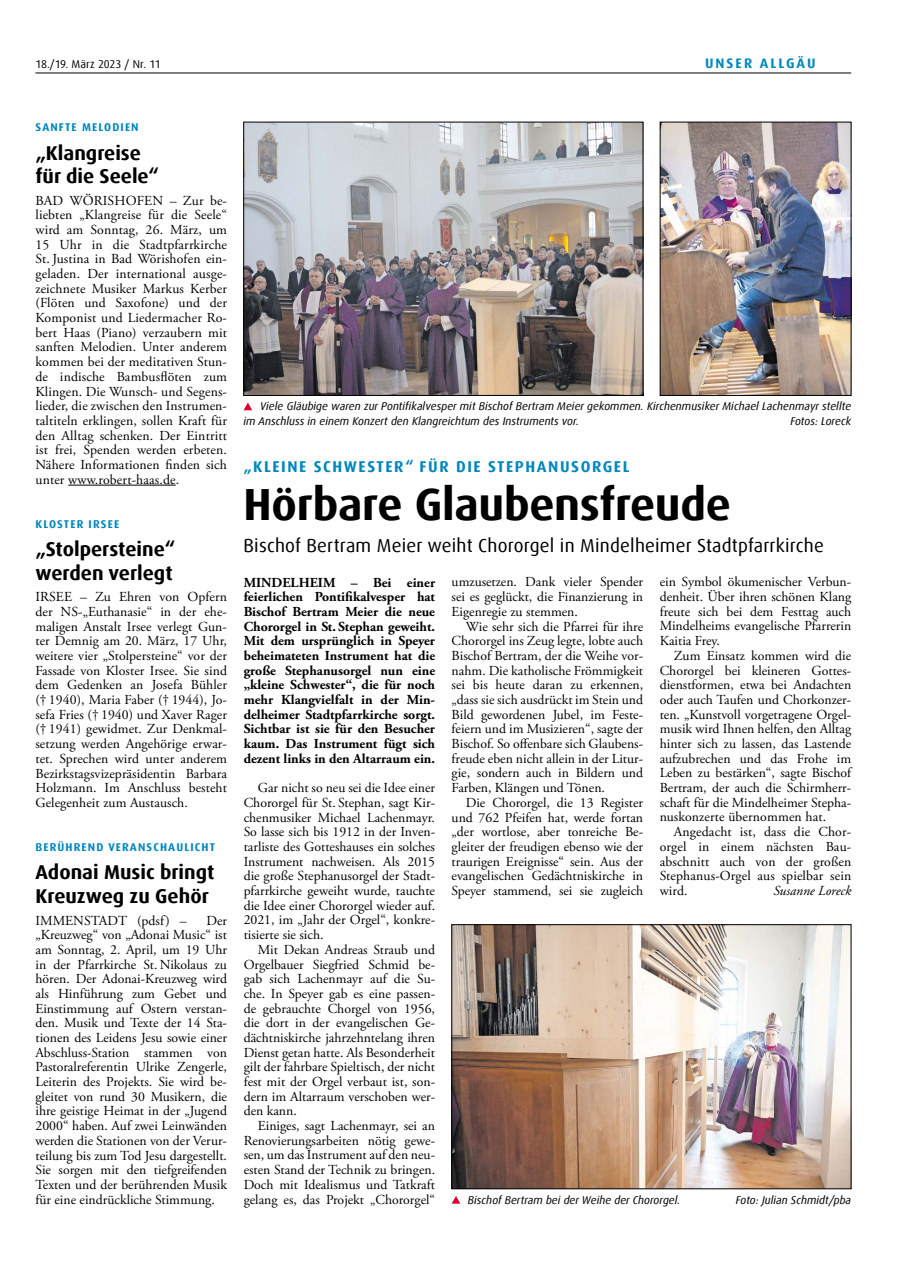
<style>
.page{position:relative;width:908px;height:1276px;background:#fff}
.page>*{position:absolute;margin:0;border:0;box-sizing:border-box;transform-origin:0 0}
.t1{font:700 45px "Dax Offc Pro";letter-spacing:-.01em;color:#000}
.t2{font:700 20px/23.8px "Dax Offc Pro";color:#000}
.t3{font:18.75px "Dax Offc Pro";letter-spacing:.01em;color:#000}
.t4{font:700 15.62px "Dax Offc Pro";letter-spacing:.1em;color:#0087be}
.t5{font:13.75px/14.6px "Adobe Garamond Pro";color:#000;text-align:justify}
.t6{font:700 13.75px/14.6px "Adobe Garamond Pro";color:#000;text-align:justify}
.t7{font:italic 13.75px "Adobe Garamond Pro";color:#000}
.t8{font:700 13.75px "Dax Offc Pro";letter-spacing:.15em;color:#0087be}
.t9{font:italic 11.25px/14.8px "Dax Offc Pro";color:#000}
.t10{font:700 11.25px "Dax Offc Pro";letter-spacing:.1em;color:#0087be}
.t11{font:11.25px "Dax Offc Pro";color:#000}
</style>
<div class="page">
<hr style="left:35px;top:73px;width:815px;height:1px;background:#000">
<hr style="left:68px;top:485px;width:108px;height:1px;background:#000">
<img style="left:661px;top:124px;width:187px;height:269px">
<svg style="left:452px;top:1196px;width:8px;height:7px"></svg>
<img style="left:245px;top:124px;width:396px;height:269px">
<div style="left:243px;top:122px;width:400px;height:273px;border:1px solid #000"></div>
<svg style="left:243px;top:402px;width:9px;height:8px"></svg>
<img style="left:453px;top:926px;width:395px;height:261px">
<div style="left:451px;top:924px;width:399px;height:265px;border:1px solid #000"></div>
<p class="t11" style="left:35px;top:56px;width:127px">18./19. März 2023 / Nr. 11</p>
<p class="t8" style="left:704px;top:54px;width:112px">UNSER ALLGÄU</p>
<p class="t10" style="left:35px;top:120px;width:105px">SANFTE MELODIEN</p>
<h2 class="t2" style="left:35px;top:141px;width:125px">„Klangreise für die Seele“</h2>
<p class="t5" style="left:35px;top:193px;width:193px">BAD WÖRISHOFEN – Zur be&shy;liebten „Klangreise für die Seele“ wird am Sonntag, 26. März, um 15 Uhr in die Stadtpfarrkirche St. Justina in Bad Wörishofen ein&shy;geladen. Der international ausge&shy;zeichnete Musiker Markus Kerber (Flöten und Saxofone) und der Komponist und Liedermacher Ro&shy;bert Haas (Piano) verzaubern mit sanften Melodien. Unter anderem kommen bei der meditativen Stun&shy;de indische Bambusflöten zum Klingen. Die Wunsch- und Segens&shy;lieder, die zwischen den Instrumen&shy;taltiteln erklingen, sollen Kraft für den Alltag schenken. Der Eintritt ist frei, Spenden werden erbeten.<br>Nähere Informationen finden sich unter www.robert-haas.de.</p>
<p class="t10" style="left:35px;top:516px;width:85px">KLOSTER IRSEE</p>
<h2 class="t2" style="left:35px;top:537px;width:141px">„Stolpersteine“ werden verlegt</h2>
<p class="t5" style="left:35px;top:590px;width:193px">IRSEE – Zu Ehren von Opfern der NS-„Euthanasie“ in der ehe&shy;maligen Anstalt Irsee verlegt Gun&shy;ter Demnig am 20. März, 17 Uhr, weitere vier „Stolpersteine“ vor der Fassade von Kloster Irsee. Sie sind dem Gedenken an Josefa Bühler († 1940), Maria Faber († 1944), Jo&shy;sefa Fries († 1940) und Xaver Rager († 1941) gewidmet. Zur Denkmal&shy;setzung werden Angehörige erwar&shy;tet. Sprechen wird unter anderem Bezirkstagsvizepräsidentin Barbara Holzmann. Im Anschluss besteht Gelegenheit zum Austausch.</p>
<p class="t10" style="left:35px;top:840px;width:181px">BERÜHREND VERANSCHAULICHT</p>
<h2 class="t2" style="left:35px;top:860px;width:180px">Adonai Music bringt<br>Kreuzweg zu Gehör</h2>
<p class="t5" style="left:35px;top:913px;width:153px">IMMENSTADT (pdsf) –</p>
<p class="t5" style="left:35px;top:913px;width:193px;text-indent:171px">Der „Kreuzweg“ von „Adonai Music“ ist am Sonntag, 2. April, um 19 Uhr in der Pfarrkirche St. Nikolaus zu hören. Der Adonai-Kreuzweg wird als Hinführung zum Gebet und Einstimmung auf Ostern verstan&shy;den. Musik und Texte der 14 Sta&shy;tionen des Leidens Jesu sowie einer Abschluss-Station stammen von Pastoralreferentin Ulrike Zengerle, Leiterin des Projekts. Sie wird be&shy;gleitet von rund 30 Musikern, die ihre geistige Heimat in der „Jugend 2000“ haben. Auf zwei Leinwänden werden die Stationen von der Verur&shy;teilung bis zum Tod Jesu dargestellt.<br>Sie sorgen mit den tiefgreifenden Texten und der berührenden Musik für eine eindrückliche Stimmung.</p>
<p class="t9" style="left:243px;top:399px;width:609px;text-indent:17px">Viele Gläubige waren zur Pontifikalvesper mit Bischof Bertram Meier gekommen. Kirchenmusiker Michael Lachenmayr stellte im Anschluss in einem Konzert den Klangreichtum des Instruments vor.</p>
<p class="t9" style="left:790px;top:414px;width:62px">Fotos: Loreck</p>
<p class="t4" style="left:243px;top:456px;width:387px">„KLEINE SCHWESTER“ FÜR DIE STEPHANUSORGEL</p>
<h1 class="t1" style="left:243px;top:475px;width:488px">Hörbare Glaubensfreude</h1>
<h3 class="t3" style="left:243px;top:533px;width:581px">Bischof Bertram Meier weiht Chororgel in Mindelheimer Stadtpfarrkirche</h3>
<p class="t6" style="left:243px;top:575px;width:193px">MINDELHEIM – Bei einer feierlichen Pontifikalvesper hat Bischof Bertram Meier die neue Chororgel in St. Stephan geweiht.<br>Mit dem ursprünglich in Speyer beheimateten Instrument hat die große Stephanusorgel nun eine „kleine Schwester“, die für noch mehr Klangvielfalt in der Min&shy;delheimer Stadtpfarrkirche sorgt.<br>Sichtbar ist sie für den Besucher kaum. Das Instrument fügt sich dezent links in den Altarraum ein.</p>
<p class="t5" style="left:243px;top:781px;width:193px;text-indent:14px">Gar nicht so neu sei die Idee einer Chororgel für St. Stephan, sagt Kir&shy;chenmusiker Michael Lachenmayr.<br>So lasse sich bis 1912 in der Inven&shy;tarliste des Gotteshauses ein solches Instrument nachweisen. Als 2015 die große Stephanusorgel der Stadt&shy;pfarrkirche geweiht wurde, tauchte die Idee einer Chororgel wieder auf.<br>2021, im „Jahr der Orgel“, konkre&shy;tisierte sie sich.</p>
<p class="t5" style="left:243px;top:942px;width:193px;text-indent:14px">Mit Dekan Andreas Straub und Orgelbauer Siegfried Schmid be&shy;gab sich Lachenmayr auf die Su&shy;che. In Speyer gab es eine passen&shy;de gebrauchte Chorgel von 1956, die dort in der evangelischen Ge&shy;dächtniskirche jahrzehntelang ihren Dienst getan hatte. Als Besonderheit gilt der fahrbare Spieltisch, der nicht fest mit der Orgel verbaut ist, son&shy;dern im Altarraum verschoben wer&shy;den kann.</p>
<p class="t5" style="left:243px;top:1119px;width:193px;text-indent:14px">Einiges, sagt Lachenmayr, sei an Renovierungsarbeiten nötig gewe&shy;sen, um das Instrument auf den neu&shy;esten Stand der Technik zu bringen.<br>Doch mit Idealismus und Tatkraft gelang es, das Projekt „Chororgel“</p>
<p class="t5" style="left:451px;top:575px;width:193px">umzusetzen. Dank vieler Spender sei es geglückt, die Finanzierung in Eigenregie zu stemmen.</p>
<p class="t5" style="left:451px;top:619px;width:193px;text-indent:14px">Wie sehr sich die Pfarrei für ihre Chororgel ins Zeug legte, lobte auch Bischof Bertram, der die Weihe vor&shy;nahm. Die katholische Frömmigkeit sei bis heute daran zu erkennen, „dass sie sich ausdrückt im Stein und Bild gewordenen Jubel, im Feste&shy;feiern und im Musizieren“, sagte der Bischof. So offenbare sich Glaubens&shy;freude eben nicht allein in der Litur&shy;gie, sondern auch in Bildern und Farben, Klängen und Tönen.</p>
<p class="t5" style="left:451px;top:795px;width:193px;text-indent:14px">Die Chororgel, die 13 Register und 762 Pfeifen hat, werde fortan „der wortlose, aber tonreiche Be&shy;gleiter der freudigen ebenso wie der traurigen Ereignisse“ sein. Aus der evangelischen Gedächtniskirche in Speyer stammend, sei sie zugleich</p>
<p class="t5" style="left:659px;top:575px;width:193px">ein Symbol ökumenischer Verbun&shy;denheit. Über ihren schönen Klang freute sich bei dem Festtag auch Mindelheims evangelische Pfarrerin Kaitia Frey.</p>
<p class="t5" style="left:659px;top:648px;width:193px;text-indent:14px">Zum Einsatz kommen wird die Chororgel bei kleineren Gottes&shy;dienstformen, etwa bei Andachten oder auch Taufen und Chorkonzer&shy;ten. „Kunstvoll vorgetragene Orgel&shy;musik wird Ihnen helfen, den Alltag hinter sich zu lassen, das Lastende aufzubrechen und das Frohe im Leben zu bestärken“, sagte Bischof Bertram, der auch die Schirmherr&shy;schaft für die Mindelheimer Stepha&shy;nuskonzerte übernommen hat.</p>
<p class="t5" style="left:659px;top:825px;width:193px;text-indent:14px">Angedacht ist, dass die Chor&shy;orgel in einem nächsten Bau&shy;abschnitt auch von der großen Stephanus-Orgel aus spielbar sein wird.</p>
<p class="t7" style="left:773px;top:882px;width:79px">Susanne Loreck</p>
<p class="t9" style="left:467px;top:1192px;width:214px">Bischof Bertram bei der Weihe der Chororgel.</p>
<p class="t9" style="left:735px;top:1192px;width:117px">Foto: Julian Schmidt/pba</p>
</div>
